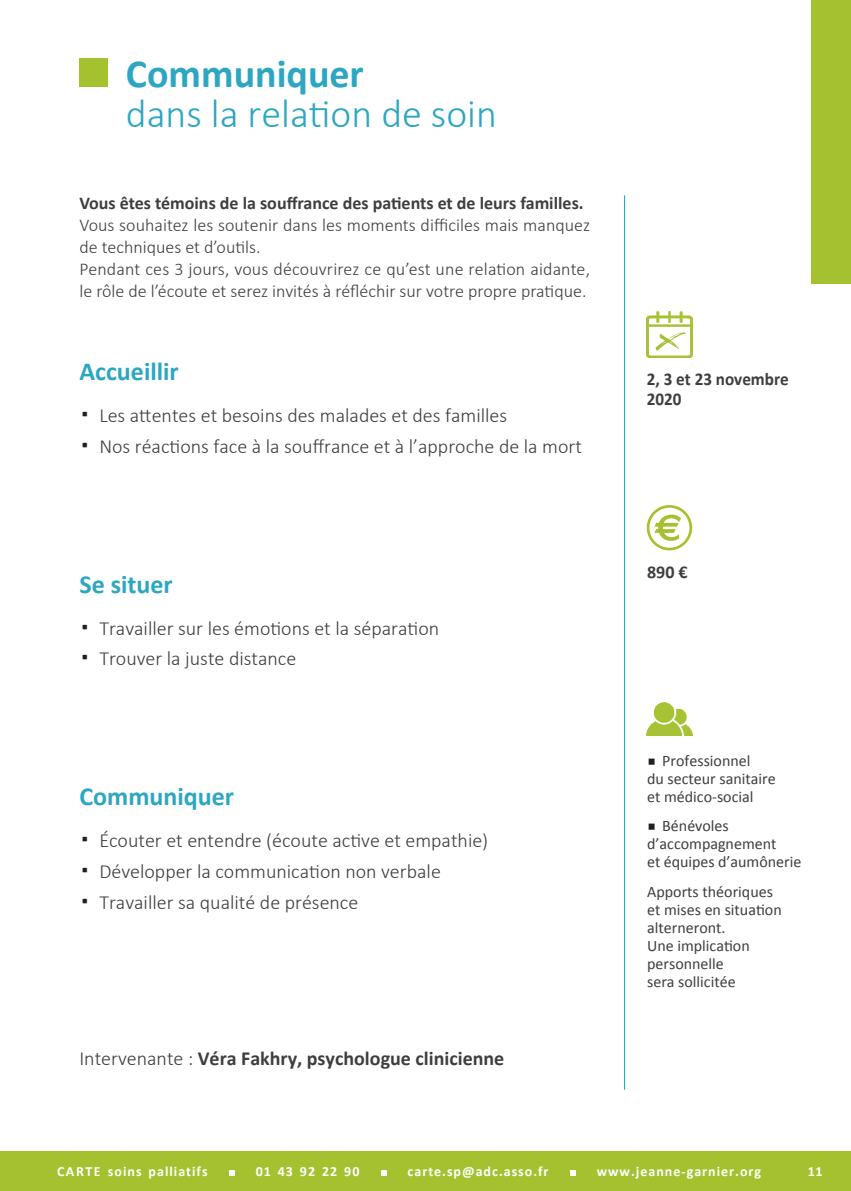
<style>
.page{position:relative;width:851px;height:1191px;background:#fff}
.page>*{position:absolute;margin:0;border:0;box-sizing:border-box;transform-origin:0 0}
.t1{font:300 40px "Calibri";color:#2ca6c1}
.t2{font:700 40px "Calibri";color:#2ca6c1}
.t3{font:700 26px "Calibri";color:#2ca6c1}
.t4{font:300 20px "Calibri";color:#3e3e3f}
.t5{font:700 20px "Calibri";color:#3e3e3f}
.t6{font:300 18px/22px "Calibri";color:#3e3e3f}
.t7{font:700 18px "Calibri";color:#3e3e3f}
.t8{font:700 18px/20px "Calibri";color:#3e3e3f;scale:.95 1}
.t9{font:16px/18px "Calibri";color:#3e3e3f}
.t10{font:700 14px "Calibri";letter-spacing:.07em;color:#fff}
.s1{font-size:26px;color:#231f20}
.s2{font-weight:300}
</style>
<div class="page">
<div style="left:811px;top:0;width:39px;height:283px;background:#a5c130"></div>
<div style="left:0;top:1151px;width:850px;height:40px;background:#a5c130"></div>
<svg style="left:229px;top:1170px;width:5px;height:5px"></svg>
<svg style="left:381px;top:1170px;width:5px;height:5px"></svg>
<svg style="left:570px;top:1170px;width:5px;height:5px"></svg>
<div style="left:79px;top:58px;width:29px;height:29px;background:#a5c130"></div>
<svg style="left:654px;top:514px;width:26px;height:27px"></svg>
<div style="left:646px;top:505px;width:46px;height:45px;border:3px solid #a5c130;border-radius:50%"></div>
<img style="left:646px;top:702px;width:46px;height:33px">
<img style="left:646px;top:312px;width:46px;height:45px">
<svg style="left:655px;top:332px;width:30px;height:18px"></svg>
<hr style="left:624px;top:196px;width:1px;height:893px;background:#2ca6c1">
<h1 class="t2" style="left:126px;top:49px;width:239px">Communiquer</h1>
<h1 class="t1" style="left:126px;top:89px;width:372px">dans la relation de soin</h1>
<p class="t7" style="left:79px;top:192px;width:505px">Vous êtes témoins de la souffrance des patients et de leurs familles.</p>
<p class="t6" style="left:79px;top:214px;width:512px">Vous souhaitez les soutenir dans les moments difficiles mais manquez de techniques et d’outils.<br>Pendant ces 3 jours, vous découvrirez ce qu’est une relation aidante, le rôle de l’écoute et serez invités à réfléchir sur votre propre pratique.</p>
<h2 class="t3" style="left:79px;top:355px;width:101px">Accueillir</h2>
<p class="t4" style="left:79px;top:403px;width:429px"><span class="s1">▪</span> Les attentes et besoins des malades et des familles</p>
<p class="t4" style="left:79px;top:434px;width:504px"><span class="s1">▪</span> Nos réactions face à la souffrance et à l’approche de la mort</p>
<h2 class="t3" style="left:79px;top:568px;width:95px">Se situer</h2>
<p class="t4" style="left:79px;top:615px;width:361px"><span class="s1">▪</span> Travailler sur les émotions et la séparation</p>
<p class="t4" style="left:79px;top:646px;width:218px"><span class="s1">▪</span> Trouver la juste distance</p>
<h2 class="t3" style="left:79px;top:780px;width:156px">Communiquer</h2>
<p class="t4" style="left:79px;top:828px;width:410px"><span class="s1">▪</span> Écouter et entendre (écoute active et empathie)</p>
<p class="t4" style="left:79px;top:858px;width:363px"><span class="s1">▪</span> Développer la communication non verbale</p>
<p class="t4" style="left:79px;top:889px;width:280px"><span class="s1">▪</span> Travailler sa qualité de présence</p>
<p class="t5" style="left:79px;top:1046px;width:426px"><span class="s2">Intervenante :</span> Véra Fakhry, psychologue clinicienne</p>
<p class="t8" style="left:646px;top:368px;width:151px">2, 3 et 23 novembre<br>2020</p>
<p class="t7" style="left:647px;top:561px;width:42px">890 €</p>
<p class="t9" style="left:647px;top:751px;width:130px"><span class="s1">▪</span> Professionnel<br>du secteur sanitaire et médico-social</p>
<p class="t9" style="left:647px;top:816px;width:156px"><span class="s1">▪</span> Bénévoles d’accompagnement<br>et équipes d’aumônerie</p>
<p class="t9" style="left:647px;top:882px;width:136px">Apports théoriques et mises en situation alterneront.<br>Une implication personnelle<br>sera sollicitée</p>
<p class="t10" style="left:57px;top:1163px;width:152px">CARTE soins palliatifs</p>
<p class="t10" style="left:256px;top:1163px;width:105px">01 43 92 22 90</p>
<p class="t10" style="left:407px;top:1163px;width:142px">carte.sp@adc.asso.fr</p>
<p class="t10" style="left:596px;top:1163px;width:166px">www.jeanne-garnier.org</p>
<p class="t10" style="left:807px;top:1163px;width:16px">11</p>
</div>
